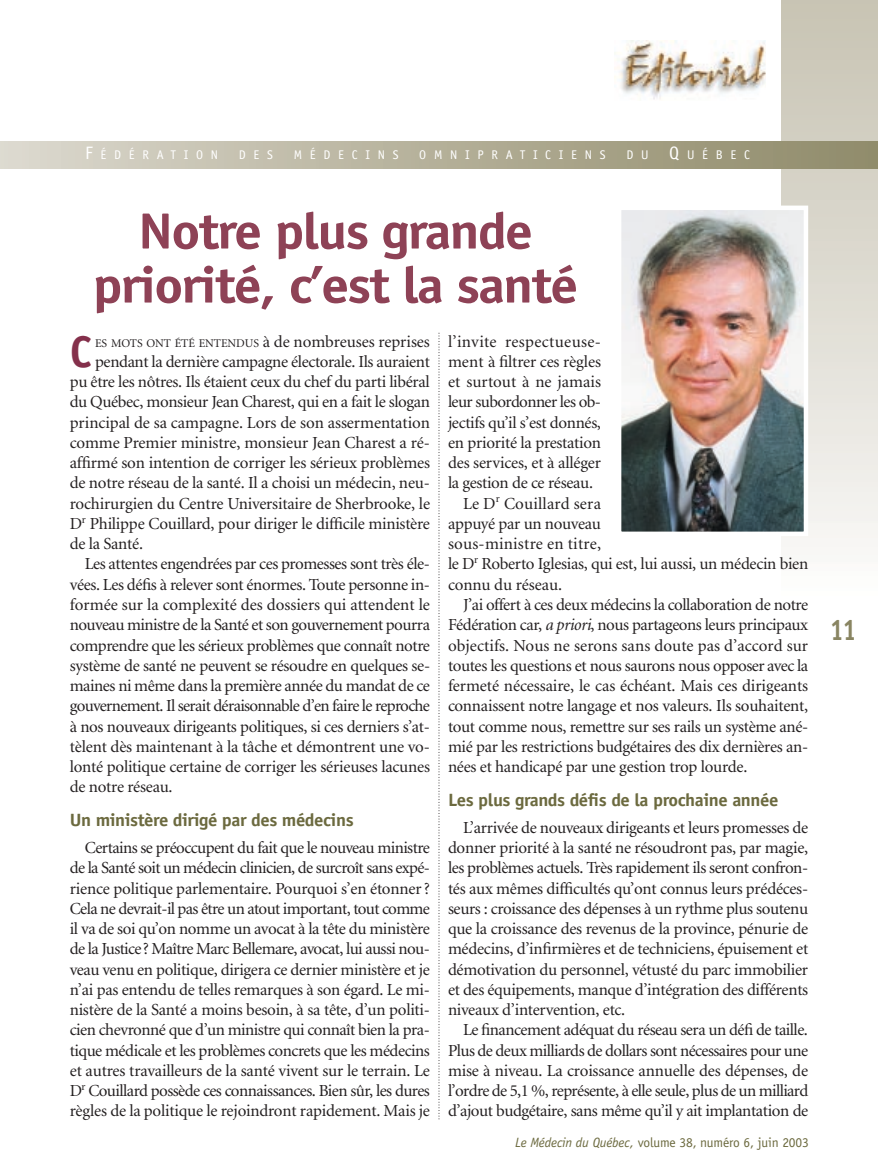
<style>
.page{position:relative;width:878px;height:1175px;background:#fff}
.page>*{position:absolute;margin:0;border:0;box-sizing:border-box;transform-origin:0 0}
.t1{font:700 51px/54px "Officina Sans";letter-spacing:-.035em;color:#8e4256;text-align:center;scale:1.1 1}
.t2{font:700 44.55px "Officina Sans";color:#84304b}
.t3{font:700 30px "Officina Sans";color:#898562;scale:.8 1}
.t4{font:700 17.85px "Officina Sans";letter-spacing:-.025em;color:#6c6a3f;scale:1.05 1}
.t5{font:16.8px/20.2px "Minion";letter-spacing:-.02em;color:#231f20;text-align:justify}
.t6{font:16.8px "Minion";color:#231f20}
.t7{font:16.8px "Minion";letter-spacing:-.04em;color:#231f20}
.t8{font:16.8px "Minion";letter-spacing:.005em;color:#231f20}
.t9{font:16.8px "Minion";letter-spacing:.01em;color:#231f20}
.t10{font:16.8px "Minion";letter-spacing:.02em;color:#231f20}
.t11{font:13.5px "Officina Sans";letter-spacing:-.01em;color:#6c6a3f}
.t12{font:12.6px "Officina Sans";letter-spacing:.615em;color:#fff}
.s1{font-size:18px}
.s2{font-size:11.85px}
.s3{font-style:italic}
</style>
<div class="page">
<svg style="left:781px;top:0;width:97px;height:603px"></svg>
<div style="left:0;top:141px;width:878px;height:27px;background:linear-gradient(to right,#dcd8ce,#8e8968)"></div>
<svg style="left:438px;top:333px;width:1px;height:787px"></svg>
<img style="left:614px;top:40px;width:151px;height:59px">
<img style="left:621px;top:210px;width:182px;height:321px">
<p class="t12" style="left:85px;top:150px;width:134px"><span class="s1">F</span>ÉDÉRATION</p>
<p class="t12" style="left:239px;top:150px;width:36px">DES</p>
<p class="t12" style="left:294px;top:150px;width:106px">MÉDECINS</p>
<p class="t12" style="left:419px;top:150px;width:188px">OMNIPRATICIENS</p>
<p class="t12" style="left:626px;top:150px;width:125px">DU <span class="s1">Q</span>UÉBEC</p>
<h1 class="t1" style="left:93px;top:208px;width:443px">Notre plus grande priorité, c’est la santé</h1>
<h2 class="t2" style="left:70px;top:334px;width:24px">C</h2>
<p class="t5" style="left:95px;top:332px;width:336px"><span class="s2">ES MOTS ONT ÉTÉ ENTENDUS</span> à de nombreuses reprises</p>
<p class="t5" style="left:95px;top:353px;width:336px">pendant la dernière campagne électorale. Ils auraient</p>
<p class="t5" style="left:70px;top:373px;width:361px">pu être les nôtres. Ils étaient ceux du chef du parti libéral</p>
<p class="t5" style="left:70px;top:393px;width:362px">du Québec, monsieur Jean Charest, qui en a fait le slogan</p>
<p class="t5" style="left:70px;top:413px;width:362px">principal de sa campagne. Lors de son assermentation</p>
<p class="t5" style="left:70px;top:434px;width:362px">comme Premier ministre, monsieur Jean Charest a ré-</p>
<p class="t5" style="left:70px;top:454px;width:362px">affirmé son intention de corriger les sérieux problèmes</p>
<p class="t5" style="left:70px;top:474px;width:362px">de notre réseau de la santé. Il a choisi un médecin, neu-</p>
<p class="t5" style="left:70px;top:494px;width:362px">rochirurgien du Centre Universitaire de Sherbrooke, le</p>
<p class="t5" style="left:70px;top:515px;width:361px">D<sup>r</sup> Philippe Couillard, pour diriger le difficile ministère</p>
<p class="t5" style="left:70px;top:535px;width:75px">de la Santé.</p>
<p class="t5" style="left:85px;top:555px;width:347px">Les attentes engendrées par ces promesses sont très éle-</p>
<p class="t5" style="left:70px;top:575px;width:362px">vées. Les défis à relever sont énormes. Toute personne in-</p>
<p class="t6" style="left:70px;top:598px;width:362px">formée sur la complexité des dossiers qui attendent le</p>
<p class="t5" style="left:70px;top:616px;width:362px">nouveau ministre de la Santé et son gouvernement pourra</p>
<p class="t5" style="left:70px;top:636px;width:362px">comprendre que les sérieux problèmes que connaît notre</p>
<p class="t5" style="left:70px;top:656px;width:362px">système de santé ne peuvent se résoudre en quelques se-</p>
<p class="t5" style="left:70px;top:677px;width:362px">maines ni même dans la première année du mandat de ce</p>
<p class="t7" style="left:70px;top:699px;width:362px">gouvernement. Il serait déraisonnable d’en faire le reproche</p>
<p class="t5" style="left:70px;top:717px;width:361px">à nos nouveaux dirigeants politiques, si ces derniers s’at-</p>
<p class="t5" style="left:70px;top:737px;width:362px">tèlent dès maintenant à la tâche et démontrent une vo-</p>
<p class="t5" style="left:70px;top:758px;width:362px">lonté politique certaine de corriger les sérieuses lacunes</p>
<p class="t5" style="left:70px;top:778px;width:104px">de notre réseau.</p>
<p class="t4" style="left:70px;top:813px;width:272px">Un ministère dirigé par des médecins</p>
<p class="t5" style="left:70px;top:839px;width:362px;text-indent:15px">Certains se préoccupent du fait que le nouveau ministre de la Santé soit un médecin clinicien, de surcroît sans expé&shy;rience politique parlementaire. Pourquoi s’en étonner ?<br>Cela ne devrait-il pas être un atout important, tout comme il va de soi qu’on nomme un avocat à la tête du ministère de la Justice? Maître Marc Bellemare, avocat, lui aussi nou&shy;veau venu en politique, dirigera ce dernier ministère et je n’ai pas entendu de telles remarques à son égard. Le mi&shy;nistère de la Santé a moins besoin, à sa tête, d’un politi&shy;cien chevronné que d’un ministre qui connaît bien la pra&shy;tique médicale et les problèmes concrets que les médecins et autres travailleurs de la santé vivent sur le terrain. Le D<sup>r</sup> Couillard possède ces connaissances. Bien sûr, les dures règles de la politique le rejoindront rapidement. Mais je</p>
<p class="t10" style="left:448px;top:335px;width:154px">l’invite respectueuse-</p>
<p class="t5" style="left:448px;top:353px;width:154px">ment à filtrer ces règles</p>
<p class="t6" style="left:448px;top:375px;width:155px">et surtout à ne jamais</p>
<p class="t5" style="left:448px;top:393px;width:155px">leur subordonner les ob-</p>
<p class="t5" style="left:448px;top:413px;width:154px">jectifs qu’il s’est donnés,</p>
<p class="t5" style="left:448px;top:434px;width:154px">en priorité la prestation</p>
<p class="t5" style="left:448px;top:454px;width:155px">des services, et à alléger</p>
<p class="t5" style="left:448px;top:474px;width:147px">la gestion de ce réseau.</p>
<p class="t9" style="left:463px;top:497px;width:140px">Le D<sup>r</sup> Couillard sera</p>
<p class="t5" style="left:448px;top:515px;width:155px">appuyé par un nouveau</p>
<p class="t9" style="left:448px;top:537px;width:155px">sous-ministre en titre,</p>
<p class="t5" style="left:448px;top:555px;width:362px">le D<sup>r</sup> Roberto Iglesias, qui est, lui aussi, un médecin bien</p>
<p class="t5" style="left:448px;top:575px;width:116px">connu du réseau.</p>
<p class="t5" style="left:463px;top:596px;width:346px">J’ai offert à ces deux médecins la collaboration de notre</p>
<p class="t5" style="left:448px;top:616px;width:361px">Fédération car, <span class="s3">a priori</span>, nous partageons leurs principaux</p>
<p class="t8" style="left:448px;top:638px;width:361px">objectifs. Nous ne serons sans doute pas d’accord sur</p>
<p class="t5" style="left:448px;top:656px;width:362px">toutes les questions et nous saurons nous opposer avec la</p>
<p class="t5" style="left:448px;top:677px;width:362px">fermeté nécessaire, le cas échéant. Mais ces dirigeants</p>
<p class="t5" style="left:448px;top:697px;width:362px">connaissent notre langage et nos valeurs. Ils souhaitent,</p>
<p class="t5" style="left:448px;top:717px;width:362px">tout comme nous, remettre sur ses rails un système ané-</p>
<p class="t5" style="left:448px;top:737px;width:361px">mié par les restrictions budgétaires des dix dernières an-</p>
<p class="t5" style="left:448px;top:758px;width:301px">nées et handicapé par une gestion trop lourde.</p>
<p class="t4" style="left:448px;top:793px;width:316px">Les plus grands défis de la prochaine année</p>
<p class="t5" style="left:448px;top:818px;width:362px;text-indent:15px">L’arrivée de nouveaux dirigeants et leurs promesses de donner priorité à la santé ne résoudront pas, par magie, les problèmes actuels. Très rapidement ils seront confron&shy;tés aux mêmes difficultés qu’ont connus leurs prédéces&shy;seurs : croissance des dépenses à un rythme plus soutenu que la croissance des revenus de la province, pénurie de médecins, d’infirmières et de techniciens, épuisement et démotivation du personnel, vétusté du parc immobilier et des équipements, manque d’intégration des différents niveaux d’intervention, etc.</p>
<p class="t5" style="left:448px;top:1021px;width:362px;text-indent:15px">Le financement adéquat du réseau sera un défi de taille.<br>Plus de deux milliards de dollars sont nécessaires pour une mise à niveau. La croissance annuelle des dépenses, de l’ordre de 5,1 %, représente, à elle seule, plus de un milliard d’ajout budgétaire, sans même qu’il y ait implantation de</p>
<p class="t11" style="left:515px;top:1137px;width:295px"><span class="s3">Le Médecin du Québec,</span> volume 38, numéro 6, juin 2003</p>
<h3 class="t3" style="left:830px;top:618px;width:34px">11</h3>
</div>
